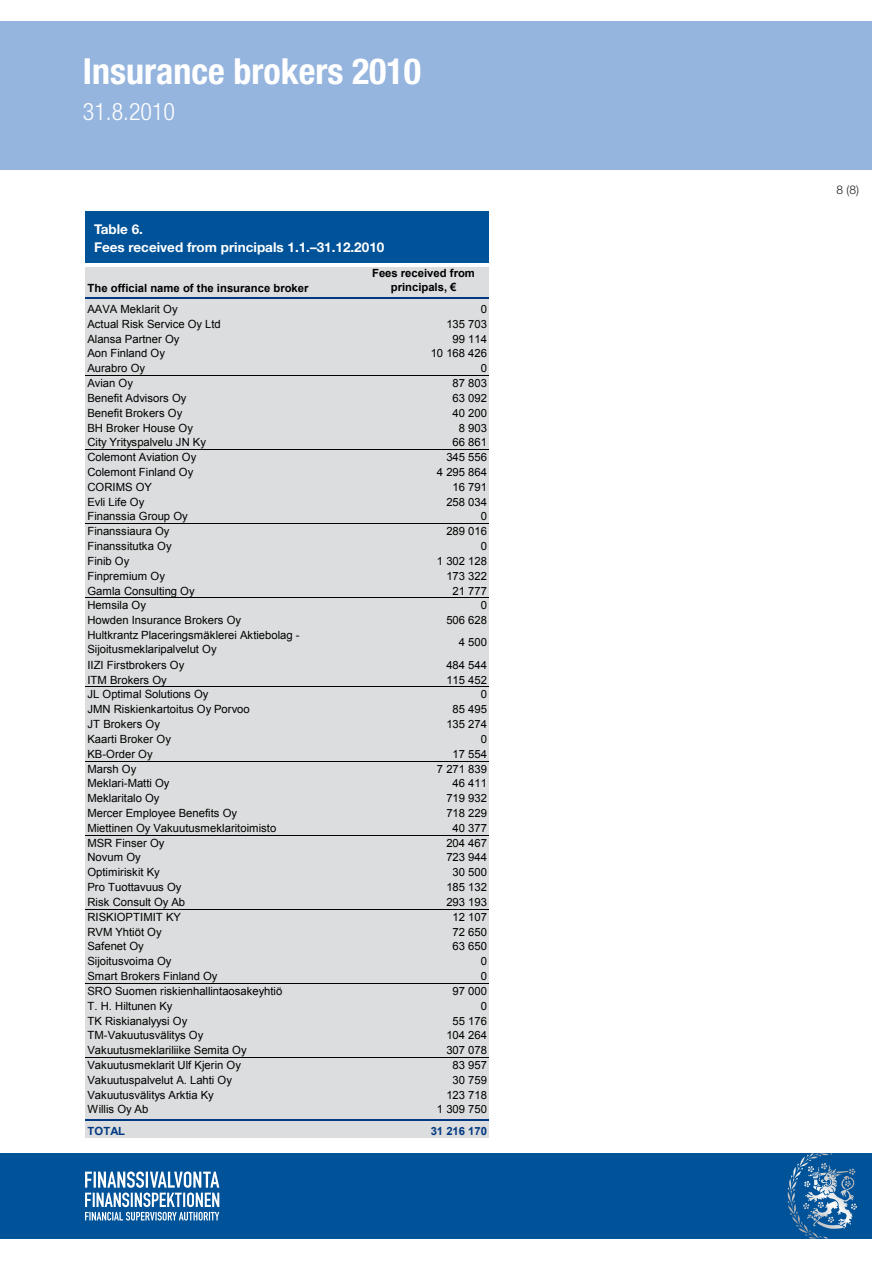
<style>
.page{position:relative;width:893px;height:1263px;background:#fff}
.page>*{position:absolute;margin:0;border:0;box-sizing:border-box;transform-origin:0 0}
.t1{font:700 condensed 36px "Helvetica Neue LT Std";color:#fff}
.t2{font:300 condensed 24px "Helvetica Neue LT Std";color:#fff}
.t3{font:700 13.5px/18px "Helvetica Neue LT Std";color:#fff}
.t4{font:300 12px "Helvetica Neue LT Std";color:#231f20}
.t5{font:11.25px/14px "Arial";color:#000}
.t6{font:700 11.25px/14.5px "Arial";color:#000;text-align:center}
.t7{font:700 11.25px "Arial";color:#003882}
</style>
<div class="page">
<div style="left:0;top:21px;width:872px;height:149px;background:#95b5de"></div>
<div style="left:0;top:1153px;width:872px;height:85px;background:#015399"></div>
<svg style="left:800px;top:1153px;width:32px;height:13px"></svg>
<svg style="left:85px;top:1171px;width:134px;height:49px"></svg>
<div style="left:85px;top:212px;width:404px;height:51px;background:#015399"></div>
<div style="left:85px;top:268px;width:404px;height:870px;background:#dcddde"></div>
<hr style="left:85px;top:298px;width:404px;height:1px;background:#003882">
<hr style="left:85px;top:375px;width:404px;height:1px;background:#000">
<hr style="left:85px;top:450px;width:404px;height:1px;background:#000">
<hr style="left:85px;top:524px;width:404px;height:1px;background:#000">
<hr style="left:85px;top:598px;width:404px;height:1px;background:#000">
<hr style="left:85px;top:687px;width:404px;height:1px;background:#000">
<hr style="left:85px;top:761px;width:404px;height:1px;background:#000">
<hr style="left:85px;top:835px;width:404px;height:1px;background:#000">
<hr style="left:85px;top:909px;width:404px;height:1px;background:#000">
<hr style="left:85px;top:983px;width:404px;height:1px;background:#000">
<hr style="left:85px;top:1057px;width:404px;height:1px;background:#000">
<hr style="left:85px;top:1119px;width:404px;height:2px;background:#003882">
<h1 class="t1" style="left:83px;top:49px;width:340px">Insurance brokers 2010</h1>
<h2 class="t2" style="left:83px;top:97px;width:94px">31.8.2010</h2>
<p class="t3" style="left:94px;top:219px;width:292px">Table 6.<br>Fees received from principals 1.1.–31.12.2010</p>
<p class="t6" style="left:87px;top:281px;width:223px">The official name of the insurance broker</p>
<p class="t6" style="left:372px;top:266px;width:104px">Fees received from principals, €</p>
<p class="t5" style="left:87px;top:302px;width:92px">AAVA Meklarit Oy</p>
<p class="t5" style="left:481px;top:302px;width:8px">0</p>
<p class="t5" style="left:87px;top:317px;width:135px">Actual Risk Service Oy Ltd</p>
<p class="t5" style="left:446px;top:317px;width:42px">135 703</p>
<p class="t5" style="left:87px;top:332px;width:94px">Alansa Partner Oy</p>
<p class="t5" style="left:453px;top:332px;width:36px">99 114</p>
<p class="t5" style="left:87px;top:347px;width:79px">Aon Finland Oy</p>
<p class="t5" style="left:431px;top:347px;width:58px">10 168 426</p>
<p class="t5" style="left:87px;top:361px;width:59px">Aurabro Oy</p>
<p class="t5" style="left:481px;top:361px;width:8px">0</p>
<p class="t5" style="left:87px;top:376px;width:47px">Avian Oy</p>
<p class="t5" style="left:453px;top:376px;width:36px">87 803</p>
<p class="t5" style="left:87px;top:391px;width:101px">Benefit Advisors Oy</p>
<p class="t5" style="left:453px;top:391px;width:36px">63 092</p>
<p class="t5" style="left:87px;top:406px;width:96px">Benefit Brokers Oy</p>
<p class="t5" style="left:453px;top:406px;width:36px">40 200</p>
<p class="t5" style="left:87px;top:421px;width:107px">BH Broker House Oy</p>
<p class="t5" style="left:459px;top:421px;width:30px">8 903</p>
<p class="t5" style="left:87px;top:436px;width:120px">City Yrityspalvelu JN Ky</p>
<p class="t5" style="left:453px;top:436px;width:36px">66 861</p>
<p class="t5" style="left:87px;top:450px;width:110px">Colemont Aviation Oy</p>
<p class="t5" style="left:446px;top:450px;width:42px">345 556</p>
<p class="t5" style="left:87px;top:465px;width:107px">Colemont Finland Oy</p>
<p class="t5" style="left:437px;top:465px;width:52px">4 295 864</p>
<p class="t5" style="left:87px;top:480px;width:66px">CORIMS OY</p>
<p class="t5" style="left:453px;top:480px;width:36px">16 791</p>
<p class="t5" style="left:87px;top:495px;width:58px">Evli Life Oy</p>
<p class="t5" style="left:446px;top:495px;width:42px">258 034</p>
<p class="t5" style="left:87px;top:510px;width:102px">Finanssia Group Oy</p>
<p class="t5" style="left:481px;top:510px;width:8px">0</p>
<p class="t5" style="left:87px;top:524px;width:84px">Finanssiaura Oy</p>
<p class="t5" style="left:446px;top:524px;width:42px">289 016</p>
<p class="t5" style="left:87px;top:539px;width:86px">Finanssitutka Oy</p>
<p class="t5" style="left:481px;top:539px;width:8px">0</p>
<p class="t5" style="left:87px;top:554px;width:43px">Finib Oy</p>
<p class="t5" style="left:437px;top:554px;width:52px">1 302 128</p>
<p class="t5" style="left:87px;top:569px;width:79px">Finpremium Oy</p>
<p class="t5" style="left:446px;top:569px;width:42px">173 322</p>
<p class="t5" style="left:87px;top:584px;width:109px">Gamla Consulting Oy</p>
<p class="t5" style="left:453px;top:584px;width:36px">21 777</p>
<p class="t5" style="left:87px;top:599px;width:60px">Hemsila Oy</p>
<p class="t5" style="left:481px;top:599px;width:8px">0</p>
<p class="t5" style="left:87px;top:613px;width:155px">Howden Insurance Brokers Oy</p>
<p class="t5" style="left:446px;top:613px;width:42px">506 628</p>
<p class="t5" style="left:87px;top:628px;width:214px">Hultkrantz Placeringsmäklerei Aktiebolag -<br>Sijoitusmeklaripalvelut Oy</p>
<p class="t5" style="left:459px;top:635px;width:30px">4 500</p>
<p class="t5" style="left:87px;top:658px;width:98px">IIZI Firstbrokers Oy</p>
<p class="t5" style="left:446px;top:658px;width:42px">484 544</p>
<p class="t5" style="left:87px;top:673px;width:81px">ITM Brokers Oy</p>
<p class="t5" style="left:446px;top:673px;width:42px">115 452</p>
<p class="t5" style="left:87px;top:688px;width:123px">JL Optimal Solutions Oy</p>
<p class="t5" style="left:481px;top:688px;width:8px">0</p>
<p class="t5" style="left:87px;top:702px;width:164px">JMN Riskienkartoitus Oy Porvoo</p>
<p class="t5" style="left:453px;top:702px;width:36px">85 495</p>
<p class="t5" style="left:87px;top:717px;width:74px">JT Brokers Oy</p>
<p class="t5" style="left:446px;top:717px;width:42px">135 274</p>
<p class="t5" style="left:87px;top:732px;width:85px">Kaarti Broker Oy</p>
<p class="t5" style="left:481px;top:732px;width:8px">0</p>
<p class="t5" style="left:87px;top:747px;width:67px">KB-Order Oy</p>
<p class="t5" style="left:453px;top:747px;width:36px">17 554</p>
<p class="t5" style="left:87px;top:762px;width:51px">Marsh Oy</p>
<p class="t5" style="left:437px;top:762px;width:52px">7 271 839</p>
<p class="t5" style="left:87px;top:776px;width:84px">Meklari-Matti Oy</p>
<p class="t5" style="left:453px;top:776px;width:36px">46 411</p>
<p class="t5" style="left:87px;top:791px;width:74px">Meklaritalo Oy</p>
<p class="t5" style="left:446px;top:791px;width:42px">719 932</p>
<p class="t5" style="left:87px;top:806px;width:151px">Mercer Employee Benefits Oy</p>
<p class="t5" style="left:446px;top:806px;width:42px">718 229</p>
<p class="t5" style="left:87px;top:821px;width:190px">Miettinen Oy Vakuutusmeklaritoimisto</p>
<p class="t5" style="left:453px;top:821px;width:36px">40 377</p>
<p class="t5" style="left:87px;top:836px;width:79px">MSR Finser Oy</p>
<p class="t5" style="left:446px;top:836px;width:42px">204 467</p>
<p class="t5" style="left:87px;top:851px;width:55px">Novum Oy</p>
<p class="t5" style="left:446px;top:851px;width:42px">723 944</p>
<p class="t5" style="left:87px;top:865px;width:74px">Optimiriskit Ky</p>
<p class="t5" style="left:453px;top:865px;width:36px">30 500</p>
<p class="t5" style="left:87px;top:880px;width:96px">Pro Tuottavuus Oy</p>
<p class="t5" style="left:446px;top:880px;width:42px">185 132</p>
<p class="t5" style="left:87px;top:895px;width:99px">Risk Consult Oy Ab</p>
<p class="t5" style="left:446px;top:895px;width:42px">293 193</p>
<p class="t5" style="left:87px;top:910px;width:95px">RISKIOPTIMIT KY</p>
<p class="t5" style="left:453px;top:910px;width:36px">12 107</p>
<p class="t5" style="left:87px;top:925px;width:76px">RVM Yhtiöt Oy</p>
<p class="t5" style="left:453px;top:925px;width:36px">72 650</p>
<p class="t5" style="left:87px;top:940px;width:58px">Safenet Oy</p>
<p class="t5" style="left:453px;top:940px;width:36px">63 650</p>
<p class="t5" style="left:87px;top:954px;width:86px">Sijoitusvoima Oy</p>
<p class="t5" style="left:481px;top:954px;width:8px">0</p>
<p class="t5" style="left:87px;top:969px;width:132px">Smart Brokers Finland Oy</p>
<p class="t5" style="left:481px;top:969px;width:8px">0</p>
<p class="t5" style="left:87px;top:984px;width:196px">SRO Suomen riskienhallintaosakeyhtiö</p>
<p class="t5" style="left:453px;top:984px;width:36px">97 000</p>
<p class="t5" style="left:87px;top:999px;width:87px">T. H. Hiltunen Ky</p>
<p class="t5" style="left:481px;top:999px;width:8px">0</p>
<p class="t5" style="left:87px;top:1014px;width:101px">TK Riskianalyysi Oy</p>
<p class="t5" style="left:453px;top:1014px;width:36px">55 176</p>
<p class="t5" style="left:87px;top:1028px;width:117px">TM-Vakuutusvälitys Oy</p>
<p class="t5" style="left:446px;top:1028px;width:42px">104 264</p>
<p class="t5" style="left:87px;top:1043px;width:161px">Vakuutusmeklariliike Semita Oy</p>
<p class="t5" style="left:446px;top:1043px;width:42px">307 078</p>
<p class="t5" style="left:87px;top:1058px;width:155px">Vakuutusmeklarit Ulf Kjerin Oy</p>
<p class="t5" style="left:453px;top:1058px;width:36px">83 957</p>
<p class="t5" style="left:87px;top:1073px;width:146px">Vakuutuspalvelut A. Lahti Oy</p>
<p class="t5" style="left:453px;top:1073px;width:36px">30 759</p>
<p class="t5" style="left:87px;top:1088px;width:128px">Vakuutusvälitys Arktia Ky</p>
<p class="t5" style="left:446px;top:1088px;width:42px">123 718</p>
<p class="t5" style="left:87px;top:1103px;width:62px">Willis Oy Ab</p>
<p class="t5" style="left:437px;top:1103px;width:52px">1 309 750</p>
<p class="t7" style="left:87px;top:1123px;width:39px">TOTAL</p>
<p class="t7" style="left:431px;top:1123px;width:58px">31 216 170</p>
<p class="t4" style="left:836px;top:182px;width:24px">8 (8)</p>
</div>
